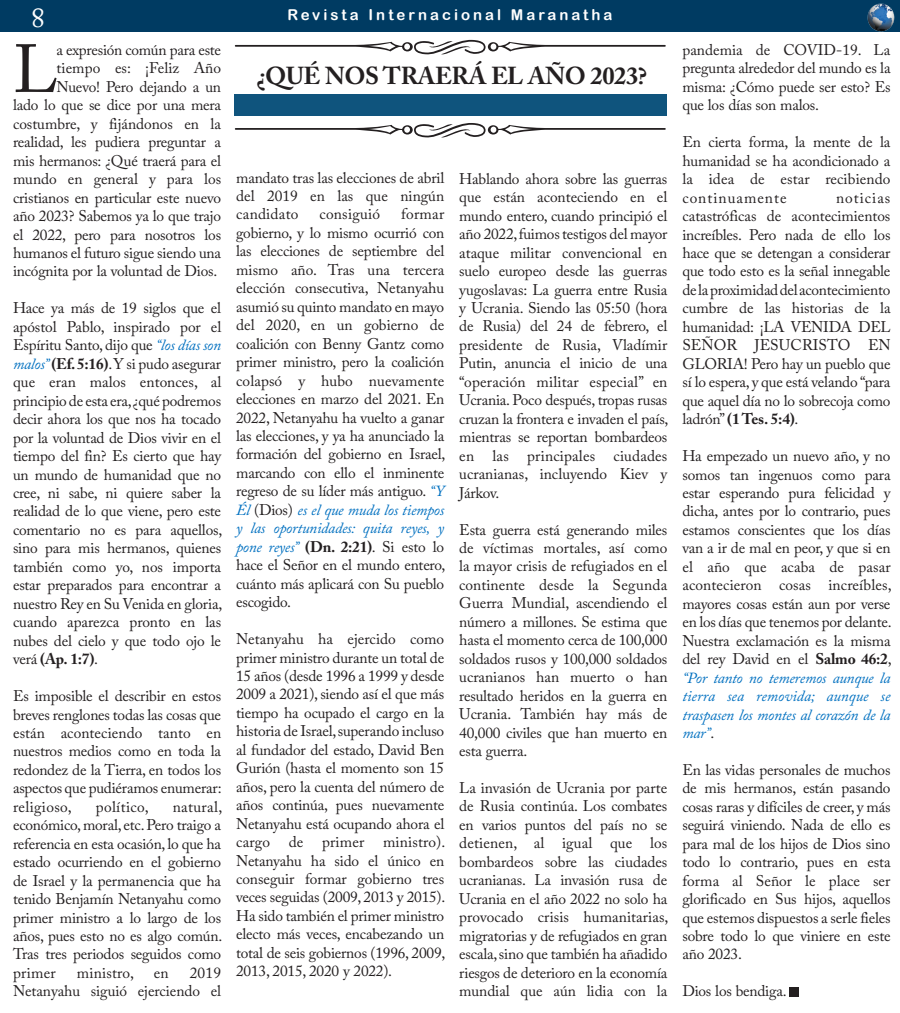
<style>
.page{position:relative;width:900px;height:1013px;background:#fff}
.page>*{position:absolute;margin:0;border:0;box-sizing:border-box;transform-origin:0 0}
.t1{font:67.25px "Adobe Caslon Pro";color:#231f20}
.t2{font:27.5px "Adobe Caslon Pro";color:#fff}
.t3{font:700 24.38px "Adobe Caslon Pro";letter-spacing:-.015em;color:#231f20}
.t4{font:15.38px/18.5px "Adobe Caslon Pro";letter-spacing:-.015em;color:#231f20;text-align:justify}
.t5{font:15px "Arial Rounded MT Bold";letter-spacing:.2em;color:#fff}
.s1{font-style:italic;color:#0070c0}
.s2{font-weight:700}
</style>
<div class="page">
<div style="left:0;top:0;width:900px;height:32px;background:#003b62"></div>
<img style="left:867px;top:3px;width:28px;height:28px">
<div style="left:789px;top:987px;width:9px;height:9px;background:#231f20"></div>
<div style="left:234px;top:94px;width:432px;height:22px;background:#0f547d"></div>
<svg style="left:235px;top:40px;width:431px;height:15px"></svg>
<svg style="left:235px;top:123px;width:431px;height:15px"></svg>
<h2 class="t2" style="left:31px;top:1px;width:15px">8</h2>
<p class="t5" style="left:287px;top:6px;width:326px">Revista Internacional Maranatha</p>
<p class="t1" style="left:13px;top:29px;width:46px">L</p>
<p class="t4" style="left:13px;top:40px;width:210px;text-align:right">a expresión común para este tiempo es: ¡Feliz Año<br>Nuevo! Pero dejando a un<br>lado lo que se dice por una mera costumbre, y fijándonos en la realidad, les pudiera preguntar a mis hermanos: ¿Qué traerá para el mundo en general y para los cristianos en particular este nuevo año 2023? Sabemos ya lo que trajo el 2022, pero para nosotros los humanos el futuro sigue siendo una incógnita por la voluntad de Dios.</p>
<p class="t4" style="left:13px;top:299px;width:211px">Hace ya más de 19 siglos que el apóstol Pablo, inspirado por el Espíritu Santo, dijo que <span class="s1">“los días son malos”</span> <span class="s2">(Ef. 5:16)</span>. Y si pudo asegurar que eran malos entonces, al principio de esta era, ¿qué podremos decir ahora los que nos ha tocado por la voluntad de Dios vivir en el tiempo del fin? Es cierto que hay un mundo de humanidad que no cree, ni sabe, ni quiere saber la realidad de lo que viene, pero este comentario no es para aquellos, sino para mis hermanos, quienes también como yo, nos importa estar preparados para encontrar a nuestro Rey en Su Venida en gloria, cuando aparezca pronto en las nubes del cielo y que todo ojo le verá <span class="s2">(Ap. 1:7)</span>.</p>
<p class="t4" style="left:13px;top:686px;width:210px">Es imposible el describir en estos breves renglones todas las cosas que están aconteciendo tanto en nuestros medios como en toda la redondez de la Tierra, en todos los aspectos que pudiéramos enumerar: religioso,</p>
<p class="t3" style="left:256px;top:61px;width:392px">¿QUÉ NOS TRAERÁ EL AÑO 2023?</p>
<p class="t4" style="left:236px;top:168px;width:210px">mandato tras las elecciones de abril del 2019 en las que ningún candidato</p>
<p class="t4" style="left:459px;top:169px;width:211px">Hablando ahora sobre las guerras que están aconteciendo en el mundo entero, cuando principió el año 2022, fuimos testigos del mayor ataque militar convencional en suelo europeo desde las guerras yugoslavas: La guerra entre Rusia y Ucrania. Siendo las 05:50 (hora de Rusia) del 24 de febrero, el presidente de Rusia, Vladímir Putin, anuncia el inicio de una “operación militar especial” en Ucrania. Poco después, tropas rusas cruzan la frontera e invaden el país, mientras se reportan bombardeos en las principales ciudades ucranianas, incluyendo Kiev y Járkov.</p>
<p class="t4" style="left:459px;top:520px;width:210px">Esta guerra está generando miles de víctimas mortales, así como la mayor crisis de refugiados en el continente desde la Segunda Guerra Mundial, ascendiendo el número a millones. Se estima que hasta el momento cerca de 100,000 soldados rusos y 100,000 soldados ucranianos han muerto o han resultado heridos en la guerra en Ucrania. También hay más de 40,000 civiles que han muerto en esta guerra.</p>
<p class="t4" style="left:459px;top:778px;width:211px">La invasión de Ucrania por parte de Rusia continúa. Los combates en varios puntos del país no se detienen, al igual que los bombardeos sobre las ciudades ucranianas. La invasión rusa de Ucrania en el año 2022 no solo ha provocado crisis humanitarias, migratorias y de refugiados en gran escala, sino que también ha añadido riesgos de deterioro en la economía mundial que aún lidia con la</p>
<p class="t4" style="left:236px;top:205px;width:211px;text-indent:165px">formar gobierno, y lo mismo ocurrió con las elecciones de septiembre del mismo año. Tras una tercera elección consecutiva, Netanyahu asumió su quinto mandato en mayo del 2020, en un gobierno de coalición con Benny Gantz como primer ministro, pero la coalición colapsó y hubo nuevamente elecciones en marzo del 2021. En 2022, Netanyahu ha vuelto a ganar las elecciones, y ya ha anunciado la formación del gobierno en Israel, marcando con ello el inminente regreso de su líder más antiguo. <span class="s1">“Y Él</span> (Dios) <span class="s1">es el que muda los tiempos y las oportunidades: quita reyes, y pone reyes”</span> <span class="s2">(Dn. 2:21)</span>. Si esto lo hace el Señor en el mundo entero, cuánto más aplicará con Su pueblo escogido.</p>
<p class="t4" style="left:236px;top:629px;width:211px">Netanyahu ha ejercido como primer ministro durante un total de 15 años (desde 1996 a 1999 y desde 2009 a 2021), siendo así el que más tiempo ha ocupado el cargo en la historia de Israel, superando incluso al fundador del estado, David Ben Gurión (hasta el momento son 15 años, pero la cuenta del número de años continúa, pues nuevamente Netanyahu está ocupando ahora el cargo de primer ministro).<br>Netanyahu ha sido el único en conseguir formar gobierno tres veces seguidas (2009, 2013 y 2015).<br>Ha sido también el primer ministro electo más veces, encabezando un total de seis gobiernos (1996, 2009, 2013, 2015, 2020 y 2022).</p>
<p class="t4" style="left:320px;top:205px;width:62px">consiguió</p>
<p class="t4" style="left:13px;top:797px;width:211px;text-indent:160px">natural, económico, moral, etc. Pero traigo a referencia en esta ocasión, lo que ha estado ocurriendo en el gobierno de Israel y la permanencia que ha tenido Benjamín Netanyahu como primer ministro a lo largo de los años, pues esto no es algo común.<br>Tras tres periodos seguidos como primer</p>
<p class="t4" style="left:96px;top:797px;width:54px">político,</p>
<p class="t4" style="left:13px;top:963px;width:210px;text-align:right">2019<br>Netanyahu siguió ejerciendo el</p>
<p class="t4" style="left:77px;top:963px;width:59px">ministro,</p>
<p class="t4" style="left:154px;top:963px;width:16px">en</p>
<p class="t4" style="left:682px;top:40px;width:210px">pandemia de COVID-19. La pregunta alrededor del mundo es la misma: ¿Cómo puede ser esto? Es que los días son malos.</p>
<p class="t4" style="left:682px;top:133px;width:210px">En cierta forma, la mente de la humanidad se ha acondicionado a la idea de estar recibiendo continuamente</p>
<p class="t4" style="left:682px;top:188px;width:210px;text-indent:154px">noticias catastróficas de acontecimientos increíbles. Pero nada de ello los hace que se detengan a considerar que todo esto es la señal innegable de la proximidad del acontecimiento cumbre de las historias de la humanidad: ¡LA VENIDA DEL SEÑOR JESUCRISTO EN GLORIA! Pero hay un pueblo que sí lo espera, y que está velando “para que aquel día no lo sobrecoja como ladrón” <span class="s2">(1 Tes. 5:4)</span>.</p>
<p class="t4" style="left:682px;top:446px;width:211px">Ha empezado un nuevo año, y no somos tan ingenuos como para estar esperando pura felicidad y dicha, antes por lo contrario, pues estamos conscientes que los días van a ir de mal en peor, y que si en el año que acaba de pasar acontecieron cosas increíbles, mayores cosas están aun por verse en los días que tenemos por delante.<br>Nuestra exclamación es la misma del rey David en el <span class="s2">Salmo 46:2</span>, <span class="s1">“Por tanto no temeremos aunque la tierra sea removida; aunque se traspasen los montes al corazón de la mar”</span>.</p>
<p class="t4" style="left:682px;top:760px;width:210px">En las vidas personales de muchos de mis hermanos, están pasando cosas raras y difíciles de creer, y más seguirá viniendo. Nada de ello es para mal de los hijos de Dios sino todo lo contrario, pues en esta forma al Señor le place ser glorificado en Sus hijos, aquellos que estemos dispuestos a serle fieles sobre todo lo que viniere en este año 2023.</p>
<p class="t4" style="left:682px;top:981px;width:106px">Dios los bendiga.</p>
</div>
